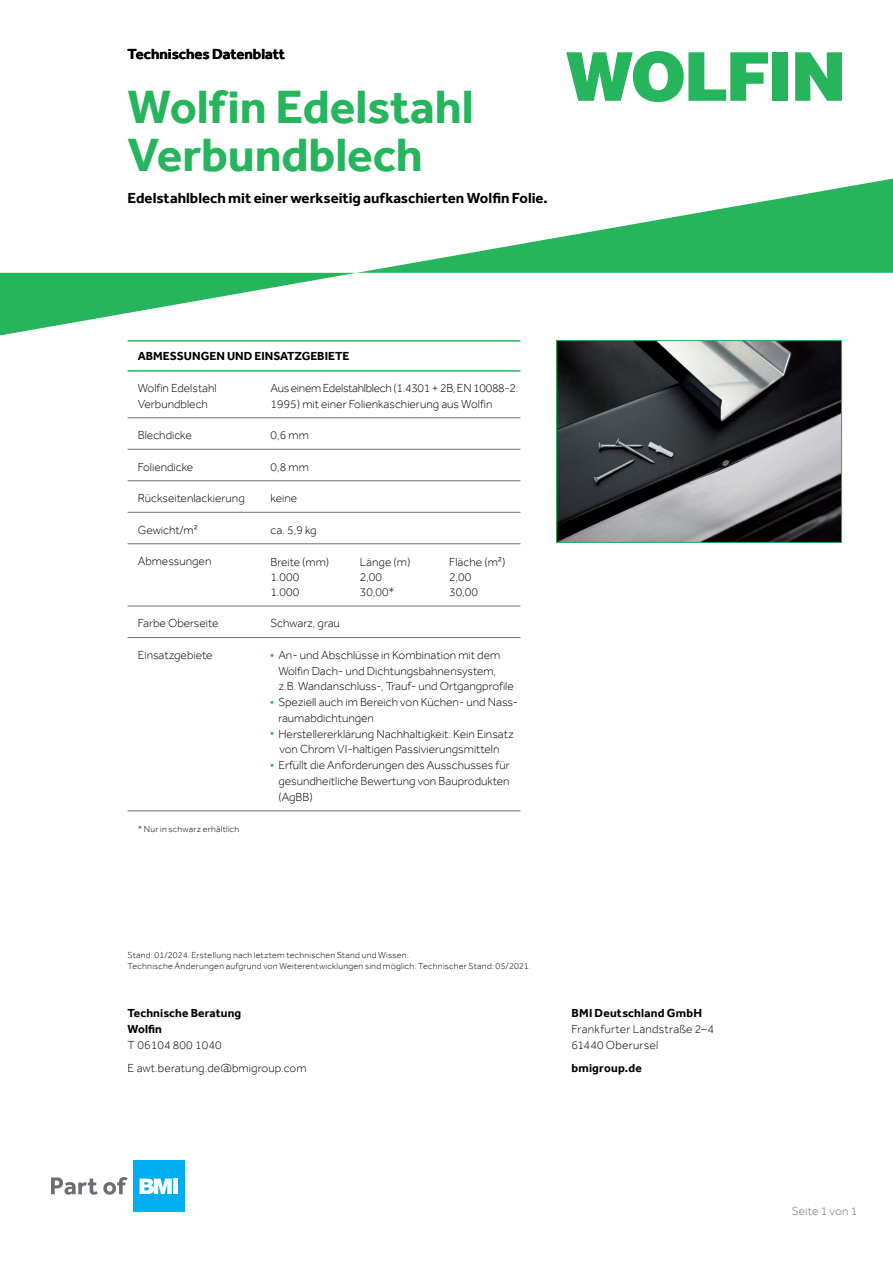
<style>
.page{position:relative;width:893px;height:1263px;background:#fff}
.page>*{position:absolute;margin:0;border:0;box-sizing:border-box;transform-origin:0 0}
.t1{font:700 48px/48px "Effra";letter-spacing:-.005em;color:#26b45c}
.t2{font:700 15px "Effra";color:#000}
.t3{font:300 12px/15.8px "Effra";color:#000}
.t4{font:700 12px/15.8px "Effra";letter-spacing:.01em;color:#000}
.t5{font:300 12px "Effra";letter-spacing:-.025em;color:#000}
.t6{font:300 12px/15.8px "Effra";letter-spacing:.02em;color:#000}
.t7{font:300 12px "Effra";letter-spacing:.015em;color:#6d6e71}
.t8{font:300 9px/10.8px "Effra";letter-spacing:.025em;color:#000}
</style>
<div class="page">
<hr style="left:128px;top:340px;width:392px;height:2px;background:#26b45c">
<hr style="left:128px;top:370px;width:392px;height:2px;background:#26b45c">
<hr style="left:128px;top:417px;width:392px;height:1px;background:#6d6e71">
<hr style="left:128px;top:449px;width:392px;height:1px;background:#6d6e71">
<hr style="left:128px;top:480px;width:392px;height:1px;background:#6d6e71">
<hr style="left:128px;top:512px;width:392px;height:1px;background:#6d6e71">
<hr style="left:128px;top:543px;width:392px;height:1px;background:#6d6e71">
<hr style="left:128px;top:606px;width:392px;height:1px;background:#6d6e71">
<hr style="left:128px;top:637px;width:392px;height:1px;background:#6d6e71">
<hr style="left:128px;top:810px;width:392px;height:1px;background:#6d6e71">
<img style="left:558px;top:342px;width:282px;height:199px">
<div style="left:556px;top:340px;width:286px;height:203px;border:1px solid #26b45c"></div>
<div style="left:133px;top:1161px;width:51px;height:51px;background:#00aeef"></div>
<svg style="left:140px;top:1178px;width:32px;height:16px"></svg>
<div style="left:173px;top:1178px;width:5px;height:16px;background:#fff"></div>
<svg style="left:51px;top:1177px;width:77px;height:18px"></svg>
<svg style="left:0;top:179px;width:893px;height:156px"></svg>
<svg style="left:566px;top:51px;width:202px;height:51px"></svg>
<div style="left:772px;top:52px;width:16px;height:49px;background:#26b45c"></div>
<svg style="left:795px;top:52px;width:47px;height:49px"></svg>
<p class="t2" style="left:128px;top:45px;width:159px">Technisches Datenblatt</p>
<h1 class="t1" style="left:128px;top:83px;width:348px">Wolfin Edelstahl<br>Verbundblech</h1>
<p class="t2" style="left:128px;top:189px;width:422px">Edelstahlblech mit einer werkseitig aufkaschierten Wolfin Folie.</p>
<p class="t4" style="left:138px;top:347px;width:213px">ABMESSUNGEN UND EINSATZGEBIETE</p>
<p class="t3" style="left:138px;top:380px;width:80px">Wolfin Edelstahl</p>
<p class="t5" style="left:271px;top:381px;width:249px">Aus einem Edelstahlblech (1.4301 + 2B, EN 10088-2:</p>
<p class="t3" style="left:138px;top:396px;width:72px">Verbundblech</p>
<p class="t3" style="left:271px;top:396px;width:223px">1995) mit einer Folienkaschierung aus Wolfin</p>
<p class="t3" style="left:138px;top:427px;width:56px">Blechdicke</p>
<p class="t3" style="left:271px;top:427px;width:40px">0,6 mm</p>
<p class="t3" style="left:138px;top:459px;width:57px">Foliendicke</p>
<p class="t3" style="left:271px;top:459px;width:40px">0,8 mm</p>
<p class="t3" style="left:138px;top:490px;width:109px">Rückseitenlackierung</p>
<p class="t3" style="left:271px;top:490px;width:28px">keine</p>
<p class="t3" style="left:138px;top:522px;width:62px">Gewicht/m²</p>
<p class="t3" style="left:271px;top:522px;width:47px">ca. 5,9 kg</p>
<p class="t3" style="left:138px;top:553px;width:75px">Abmessungen</p>
<p class="t3" style="left:270px;top:554px;width:60px;line-height:15px">Breite (mm)<br>1.000<br>1.000</p>
<p class="t3" style="left:360px;top:554px;width:52px;line-height:15px">Länge (m)<br>2,00<br>30,00*</p>
<p class="t3" style="left:449px;top:554px;width:58px;line-height:15px">Fläche (m²)<br>2,00<br>30,00</p>
<p class="t3" style="left:138px;top:615px;width:82px">Farbe Oberseite</p>
<p class="t3" style="left:271px;top:615px;width:71px">Schwarz, grau</p>
<p class="t3" style="left:138px;top:647px;width:76px">Einsatzgebiete</p>
<p class="t3" style="left:278px;top:647px;width:237px;text-indent:-8px"><sup>■</sup> An- und Abschlüsse in Kombination mit dem<br>Wolfin Dach- und Dichtungsbahnensystem, z.B. Wandanschluss-, Trauf- und Ortgangprofile</p>
<p class="t3" style="left:278px;top:694px;width:241px;text-indent:-8px"><sup>■</sup> Speziell auch im Bereich von Küchen- und Nass&shy;raumabdichtungen</p>
<p class="t3" style="left:271px;top:726px;width:245px;text-align:center"><sup>■</sup> Herstellererklärung Nachhaltigkeit: Kein Einsatz von Chrom VI-haltigen Passivierungsmitteln</p>
<p class="t3" style="left:278px;top:757px;width:233px;text-align:justify;text-indent:-8px"><sup>■</sup> Erfüllt die Anforderungen des Ausschusses für gesundheitliche Bewertung von Bauprodukten (AgBB)</p>
<p class="t8" style="left:138px;top:824px;width:103px">* Nur in schwarz erhältlich</p>
<p class="t8" style="left:128px;top:949px;width:405px">Stand: 01/2024. Erstellung nach letztem technischen Stand und Wissen.<br>Technische Änderungen aufgrund von Weiterentwicklungen sind möglich. Technischer Stand: 05/2021.</p>
<p class="t4" style="left:128px;top:1005px;width:115px">Technische Beratung<br>Wolfin</p>
<p class="t3" style="left:128px;top:1033px;width:181px;line-height:22.6px">T 06104 800 1040<br>E awt.beratung.de@bmigroup.com</p>
<p class="t4" style="left:571px;top:1005px;width:132px">BMI Deutschland GmbH</p>
<p class="t6" style="left:571px;top:1021px;width:144px">Frankfurter Landstraße 2–4<br>61440 Oberursel</p>
<p class="t4" style="left:571px;top:1059px;width:72px">bmigroup.de</p>
<p class="t7" style="left:792px;top:1203px;width:67px">Seite 1 von 1</p>
</div>
